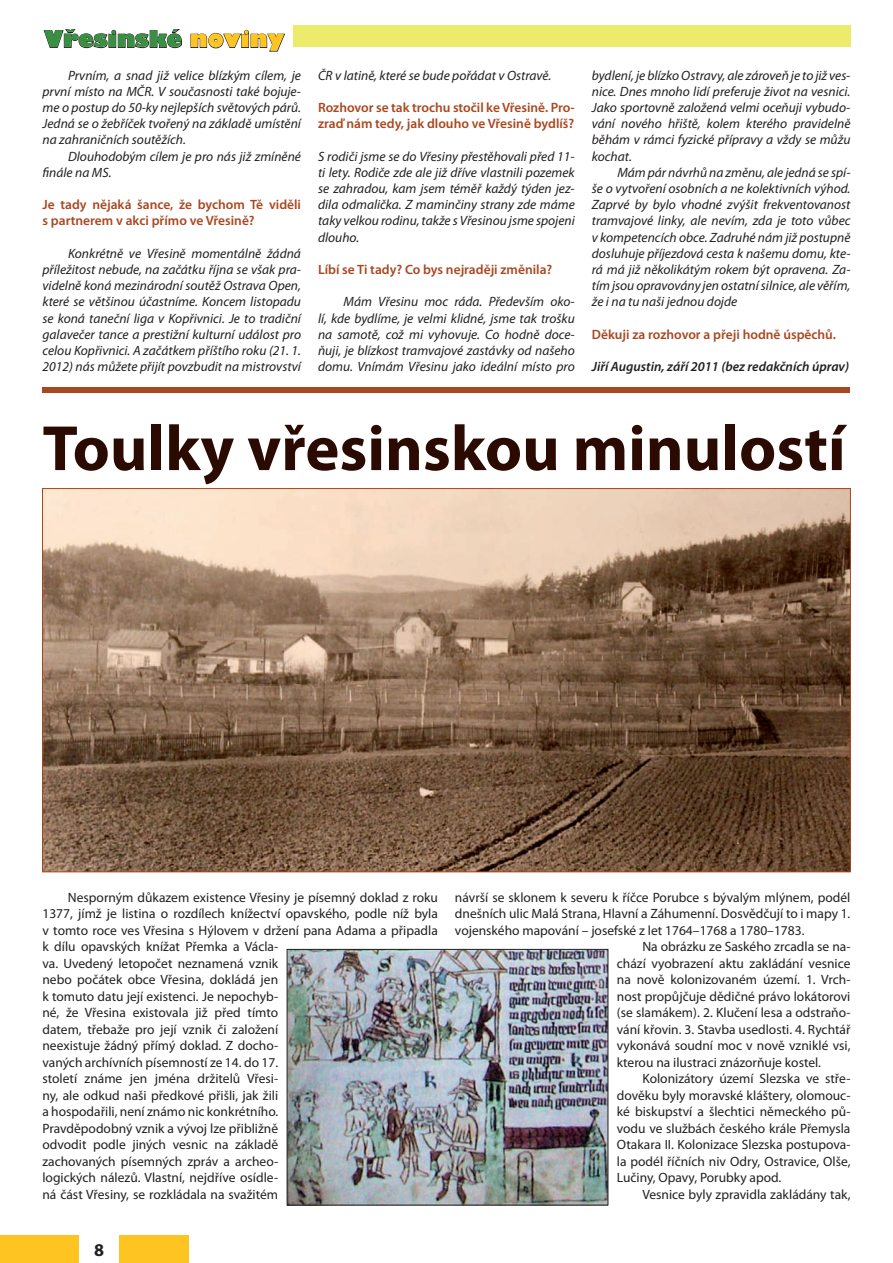
<style>
.page{position:relative;width:893px;height:1263px;background:#fff}
.page>*{position:absolute;margin:0;border:0;box-sizing:border-box;transform-origin:0 0}
.t1{font:700 64.5px "Myriad Pro";color:#2a0a01}
.t2{font:22.5px "Gilbert Ultra Bold CE";color:#399043}
.t3{font:700 18px "Myriad Pro";color:#231f20}
.t4{font:italic 13.5px/16.2px "Myriad Pro";color:#231f20;text-align:justify}
.t5{font:13.5px/16.5px "Myriad Pro";color:#231f20;text-align:justify}
.t6{font:600 13.5px/16.2px "Myriad Pro";color:#a84720}
.t7{font:italic 600 13.5px "Myriad Pro";color:#231f20}
.s1{color:#fec422}
</style>
<div class="page">
<div style="left:293px;top:26px;width:557px;height:21px;background:#eceb6c"></div>
<div style="left:120px;top:1235px;width:69px;height:28px;background:#fec422"></div>
<div style="left:0;top:1235px;width:78px;height:28px;background:#fec422"></div>
<svg style="left:43px;top:29px;width:139px;height:19px"></svg>
<svg style="left:190px;top:30px;width:95px;height:22px"></svg>
<div style="left:42px;top:387px;width:808px;height:5px;background:#a84720"></div>
<img style="left:44px;top:490px;width:805px;height:380px">
<img style="left:289px;top:951px;width:317px;height:252px">
<div style="left:287px;top:949px;width:321px;height:256px;border:1px solid #231f20"></div>
<p class="t2" style="left:44px;top:26px;width:242px">Vřesinské <span class="s1">noviny</span></p>
<p class="t4" style="left:43px;top:67px;width:260px;text-indent:26px">Prvním, a snad již velice blízkým cílem, je první místo na MČR. V současnosti také bojuje&shy;me o postup do 50-ky nejlepších světových párů.<br>Jedná se o žebříček tvořený na základě umístění na zahraničních soutěžích.</p>
<p class="t4" style="left:43px;top:148px;width:260px;text-indent:26px">Dlouhodobým cílem je pro nás již zmíněné finále na MS.</p>
<p class="t6" style="left:43px;top:196px;width:260px">Je tady nějaká šance, že bychom Tě viděli s partnerem v akci přímo ve Vřesině?</p>
<p class="t4" style="left:43px;top:245px;width:260px;text-indent:26px">Konkrétně ve Vřesině momentálně žádná příležitost nebude, na začátku října se však pra&shy;videlně koná mezinárodní soutěž Ostrava Open, které se většinou účastníme. Koncem listopadu se koná taneční liga v Kopřivnici. Je to tradiční galavečer tance a prestižní kulturní událost pro celou Kopřivnici. A začátkem příštího roku (21. 1.<br>2012) nás můžete přijít povzbudit na mistrovství</p>
<p class="t4" style="left:318px;top:67px;width:235px">ČR v latině, které se bude pořádat v Ostravě.</p>
<p class="t6" style="left:318px;top:99px;width:258px">Rozhovor se tak trochu stočil ke Vřesině. Pro&shy;zraď nám tedy, jak dlouho ve Vřesině bydlíš?</p>
<p class="t4" style="left:318px;top:148px;width:258px">S rodiči jsme se do Vřesiny přestěhovali před 11- ti lety. Rodiče zde ale již dříve vlastnili pozemek se zahradou, kam jsem téměř každý týden jez&shy;dila odmalička. Z maminčiny strany zde máme taky velkou rodinu, takže s Vřesinou jsme spojeni dlouho.</p>
<p class="t6" style="left:318px;top:261px;width:236px">Líbí se Ti tady? Co bys nejraději změnila?</p>
<p class="t4" style="left:318px;top:294px;width:258px;text-indent:26px">Mám Vřesinu moc ráda. Především oko&shy;lí, kde bydlíme, je velmi klidné, jsme tak trošku na samotě, což mi vyhovuje. Co hodně doce&shy;ňuji, je blízkost tramvajové zastávky od našeho domu. Vnímám Vřesinu jako ideální místo pro</p>
<p class="t4" style="left:592px;top:67px;width:260px">bydlení, je blízko Ostravy, ale zároveň je to již ves&shy;nice. Dnes mnoho lidí preferuje život na vesnici.<br>Jako sportovně založená velmi oceňuji vybudo&shy;vání nového hřiště, kolem kterého pravidelně běhám v rámci fyzické přípravy a vždy se můžu kochat.</p>
<p class="t4" style="left:592px;top:164px;width:260px;text-indent:26px">Mám pár návrhů na změnu, ale jedná se spí&shy;še o vytvoření osobních a ne kolektivních výhod.<br>Zaprvé by bylo vhodné zvýšit frekventovanost tramvajové linky, ale nevím, zda je toto vůbec v kompetencích obce. Zadruhé nám již postupně dosluhuje příjezdová cesta k našemu domu, kte&shy;rá má již několikátým rokem být opravena. Za&shy;tím jsou opravovány jen ostatní silnice, ale věřím, že i na tu naši jednou dojde</p>
<p class="t6" style="left:592px;top:326px;width:246px">Děkuji za rozhovor a přeji hodně úspěchů.</p>
<p class="t7" style="left:592px;top:358px;width:259px">Jiří Augustin, září 2011 (bez redakčních úprav)</p>
<p class="t1" style="left:43px;top:406px;width:805px">Toulky vřesinskou minulostí</p>
<p class="t5" style="left:42px;top:889px;width:397px;text-align:left;text-indent:26px">Nesporným důkazem existence Vřesiny je písemný doklad z roku 1377, jímž je listina o rozdílech knížectví opavského, podle níž byla v tomto roce ves Vřesina s Hýlovem v držení pana Adama a připadla k dílu opavských knížat Přemka a Václa-<br>va. Uvedený letopočet neznamená vznik<br>nebo počátek obce Vřesina, dokládá jen<br>k tomuto datu její existenci. Je nepochyb-<br>né, že Vřesina existovala již před tímto<br>datem, třebaže pro její vznik či založení<br>neexistuje žádný přímý doklad. Z docho-<br>vaných archívních písemností ze 14. do 17.<br>století známe jen jména držitelů Vřesi-<br>ny, ale odkud naši předkové přišli, jak žili<br>a hospodařili, není známo nic konkrétního.<br>Pravděpodobný vznik a vývoj lze přibližně<br>odvodit podle jiných vesnic na základě<br>zachovaných písemných zpráv a archeo-<br>logických nálezů. Vlastní, nejdříve osídle-<br>ná část Vřesiny, se rozkládala na svažitém</p>
<p class="t5" style="left:455px;top:888px;width:397px">návrší se sklonem k severu k říčce Porubce s bývalým mlýnem, podél dnešních ulic Malá Strana, Hlavní a Záhumenní. Dosvědčují to i mapy 1. vojenského mapování – josefské z let 1764–1768 a 1780–1783.</p>
<p class="t5" style="left:617px;top:938px;width:235px;text-indent:26px">Na obrázku ze Saského zrcadla se na&shy;chází vyobrazení aktu zakládání vesnice na nově kolonizovaném území. 1. Vrch&shy;nost propůjčuje dědičné právo lokátorovi (se slamákem). 2. Klučení lesa a odstraňo&shy;vání křovin. 3. Stavba usedlosti. 4. Rychtář vykonává soudní moc v nově vzniklé vsi, kterou na ilustraci znázorňuje kostel.</p>
<p class="t5" style="left:617px;top:1070px;width:235px;text-indent:26px">Kolonizátory území Slezska ve stře&shy;dověku byly moravské kláštery, olomouc&shy;ké biskupství a šlechtici německého pů&shy;vodu ve službách českého krále Přemysla Otakara II. Kolonizace Slezska postupova&shy;la podél říčních niv Odry, Ostravice, Olše, Lučiny, Opavy, Porubky apod.</p>
<p class="t5" style="left:642px;top:1185px;width:210px">Vesnice byly zpravidla zakládány tak,</p>
<p class="t3" style="left:94px;top:1238px;width:11px">8</p>
</div>
